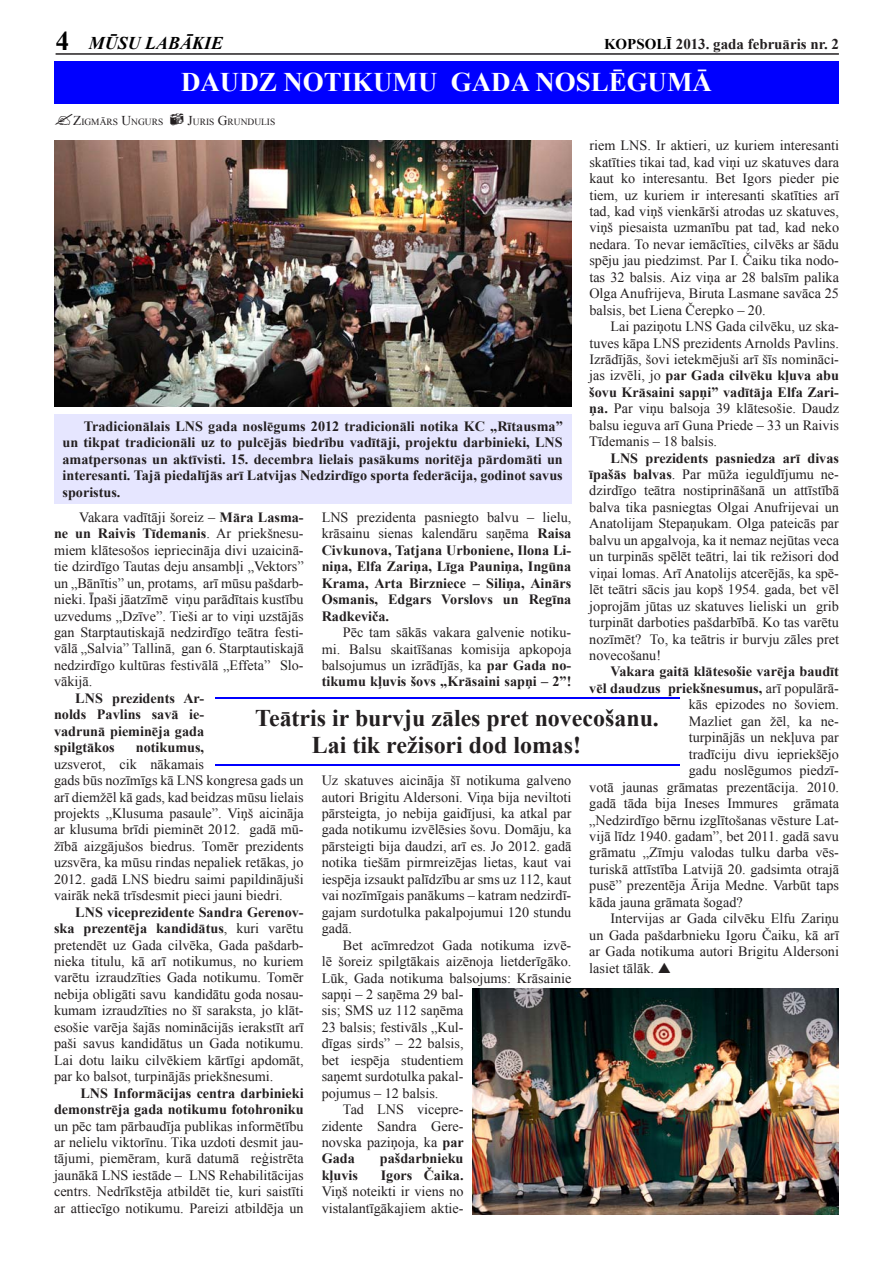
<style>
.page{position:relative;width:893px;height:1263px;background:#fff}
.page>*{position:absolute;margin:0;border:0;box-sizing:border-box;transform-origin:0 0}
.t1{font:700 26.85px "Times New Roman";color:#fff}
.t2{font:700 26.85px "Times New Roman";color:#000}
.t3{font:700 23.85px/26.8px "Times New Roman";color:#231f20}
.t4{font:italic 700 18px "Times New Roman";color:#000}
.t5{font:700 15px "Times New Roman";color:#231f20}
.t6{font:14.25px/16.5px "Times New Roman";color:#231f20;text-align:justify}
.t7{font:700 14.25px/16.5px "Times New Roman";color:#231f20;text-align:justify}
.Teksta_un_foto_autor{font:9.45px "Times New Roman";color:#231f20}
.s1{color:#000}
.s2{font-size:13.5px}
.s3{font-weight:700}
.s4{font-weight:400}
</style>
<div class="page">
<hr style="left:56px;top:53px;width:783px;height:2px;background:#231f20">
<div style="left:215px;top:698px;width:464px;height:68px;background:linear-gradient(to right,#00f,#00f)"></div>
<div style="left:213px;top:700px;width:467px;height:64px;background:#fff"></div>
<div style="left:54px;top:61px;width:785px;height:42px;background:#00f"></div>
<img style="left:54px;top:141px;width:517px;height:265px">
<div style="left:54px;top:414px;width:517px;height:89px;background:#e6e6ff"></div>
<img style="left:472px;top:988px;width:367px;height:227px">
<p class="t2" style="left:56px;top:22px;width:15px">4</p>
<p class="t4" style="left:89px;top:31px;width:136px">MŪSU LABĀKIE</p>
<p class="t5" style="left:604px;top:33px;width:236px"><span class="s1">KOPSOLĪ</span> 2013. gada februāris nr. 2</p>
<p class="t1" style="left:181px;top:64px;width:532px">DAUDZ NOTIKUMU GADA NOSLĒGUMĀ</p>
<p class="Teksta_un_foto_autor" style="left:73px;top:115px;width:92px"><span class="s2">Z</span>IGMĀRS <span class="s2">U</span>NGURS</p>
<p class="Teksta_un_foto_autor" style="left:188px;top:115px;width:89px"><span class="s2">J</span>URIS <span class="s2">G</span>RUNDULIS</p>
<p class="t6" style="left:589px;top:137px;width:251px">riem LNS. Ir aktieri, uz kuriem interesanti skatīties tikai tad, kad viņi uz skatuves dara kaut ko interesantu. Bet Igors pieder pie tiem, uz kuriem ir interesanti skatīties arī tad, kad viņš vienkārši atrodas uz skatuves, viņš piesaista uzmanību pat tad, kad neko nedara. To nevar iemācīties, cilvēks ar šādu spēju jau piedzimst. Par I. Čaiku tika nodo&shy;tas 32 balsis. Aiz viņa ar 28 balsīm palika Olga Anufrijeva, Biruta Lasmane savāca 25 balsis, bet Liena Čerepko – 20.</p>
<p class="t6" style="left:589px;top:318px;width:251px;text-indent:21px">Lai paziņotu LNS Gada cilvēku, uz ska&shy;tuves kāpa LNS prezidents Arnolds Pavlins.<br>Izrādījās, šovi ietekmējuši arī šīs nomināci&shy;jas izvēli, jo <span class="s3">par Gada cilvēku kļuva abu šovu Krāsaini sapņi” vadītāja Elfa Zari&shy;ņa.</span> Par viņu balsoja 39 klātesošie. Daudz balsu ieguva arī Guna Priede – 33 un Raivis Tīdemanis – 18 balsis.</p>
<p class="t6" style="left:589px;top:449px;width:251px;text-indent:21px"><span class="s3">LNS prezidents pasniedza arī divas īpašās balvas</span>. Par mūža ieguldījumu ne&shy;dzirdīgo teātra nostiprināšanā un attīstībā balva tika pasniegtas Olgai Anufrijevai un Anatolijam Stepaņukam. Olga pateicās par balvu un apgalvoja, ka it nemaz nejūtas veca un turpinās spēlēt teātri, lai tik režisori dod viņai lomas. Arī Anatolijs atcerējās, ka spē&shy;lēt teātri sācis jau kopš 1954. gada, bet vēl joprojām jūtas uz skatuves lieliski un grib turpināt darboties pašdarbībā. Ko tas varētu nozīmēt? To, ka teātris ir burvju zāles pret novecošanu!</p>
<p class="t7" style="left:611px;top:663px;width:230px">Vakara gaitā klātesošie varēja baudīt</p>
<p class="t7" style="left:589px;top:679px;width:251px">vēl daudzus priekšnesumus, <span class="s4">arī populārā-</span></p>
<p class="t6" style="left:689px;top:696px;width:152px">kās epizodes no šoviem.</p>
<p class="t6" style="left:689px;top:712px;width:152px">Mazliet gan žēl, ka ne-</p>
<p class="t6" style="left:689px;top:729px;width:152px">turpinājās un nekļuva par</p>
<p class="t6" style="left:689px;top:745px;width:152px">tradīciju divu iepriekšējo</p>
<p class="t6" style="left:689px;top:762px;width:152px">gadu noslēgumos piedzī-</p>
<p class="t6" style="left:589px;top:778px;width:251px">votā jaunas grāmatas prezentācija. 2010.</p>
<p class="t6" style="left:589px;top:795px;width:251px">gadā tāda bija Ineses Immures grāmata</p>
<p class="t6" style="left:589px;top:811px;width:251px">„Nedzirdīgo bērnu izglītošanas vēsture Lat-</p>
<p class="t6" style="left:589px;top:828px;width:251px">vijā līdz 1940. gadam”, bet 2011. gadā savu</p>
<p class="t6" style="left:589px;top:844px;width:251px">grāmatu „Zīmju valodas tulku darba vēs-</p>
<p class="t6" style="left:589px;top:861px;width:251px">turiskā attīstība Latvijā 20. gadsimta otrajā</p>
<p class="t6" style="left:589px;top:877px;width:251px">pusē” prezentēja Ārija Medne. Varbūt taps</p>
<p class="t6" style="left:589px;top:893px;width:155px">kāda jauna grāmata šogad?</p>
<p class="t6" style="left:589px;top:910px;width:251px;text-indent:21px">Intervijas ar Gada cilvēku Elfu Zariņu un Gada pašdarbnieku Igoru Čaiku, kā arī ar Gada notikuma autori Brigitu Aldersoni lasiet tālāk.</p>
<p class="t7" style="left:62px;top:418px;width:502px;text-indent:21px">Tradicionālais LNS gada noslēgums 2012 tradicionāli notika KC „Rītausma” un tikpat tradicionāli uz to pulcējās biedrību vadītāji, projektu darbinieki, LNS amatpersonas un aktīvisti. 15. decembra lielais pasākums noritēja pārdomāti un interesanti. Tajā piedalījās arī Latvijas Nedzirdīgo sporta federācija, godinot savus sporistus.</p>
<p class="t6" style="left:54px;top:509px;width:251px;text-indent:25px">Vakara vadītāji šoreiz – <span class="s3">Māra Lasma&shy;ne un Raivis Tīdemanis</span>. Ar priekšnesu&shy;miem klātesošos iepriecināja divi uzaicinā&shy;tie dzirdīgo Tautas deju ansambļi „Vektors” un „Bānītis” un, protams, arī mūsu pašdarb&shy;nieki. Īpaši jāatzīmē viņu parādītais kustību uzvedums „Dzīve”. Tieši ar to viņi uzstājās gan Starptautiskajā nedzirdīgo teātra festi&shy;vālā „Salvia” Tallinā, gan 6. Starptautiskajā nedzirdīgo kultūras festivālā „Effeta” Slo&shy;vākijā.</p>
<p class="t7" style="left:54px;top:689px;width:152px;text-indent:21px">LNS prezidents Ar&shy;nolds Pavlins savā ie&shy;vadrunā pieminēja gada spilgtākos</p>
<p class="t7" style="left:322px;top:508px;width:251px"><span class="s4">LNS prezidenta pasniegto balvu – lielu, krāsainu sienas kalendāru saņēma</span> Raisa Civkunova, Tatjana Urboniene, Ilona Li&shy;niņa, Elfa Zariņa, Līga Pauniņa, Ingūna Krama, Arta Birzniece – Siliņa, Ainārs Osmanis, Edgars Vorslovs un Regīna Radkeviča.</p>
<p class="t6" style="left:322px;top:624px;width:251px;text-indent:21px">Pēc tam sākās vakara galvenie notiku&shy;mi. Balsu skaitīšanas komisija apkopoja balsojumus un izrādījās, ka <span class="s3">par Gada no&shy;tikumu kļuvis šovs „Krāsaini sapņi – 2”!</span></p>
<p class="t3" style="left:312px;top:704px;width:349px;text-indent:-57px">Teātris ir burvju zāles pret novecošanu.<br>Lai tik režisori dod lomas!</p>
<p class="t6" style="left:54px;top:739px;width:251px;text-align:left;text-indent:82px"><span class="s3">notikumus,<br></span>uzsverot, cik nākamais<br>gads būs nozīmīgs kā LNS kongresa gads un arī diemžēl kā gads, kad beidzas mūsu lielais projekts „Klusuma pasaule”. Viņš aicināja ar klusuma brīdi pieminēt 2012. gadā mū&shy;žībā aizgājušos biedrus. Tomēr prezidents uzsvēra, ka mūsu rindas nepaliek retākas, jo 2012. gadā LNS biedru saimi papildinājuši vairāk nekā trīsdesmit pieci jauni biedri.</p>
<p class="t6" style="left:54px;top:903px;width:251px;text-indent:21px"><span class="s3">LNS viceprezidente Sandra Gerenov&shy;ska prezentēja kandidātus</span>, kuri varētu pretendēt uz Gada cilvēka, Gada pašdarb&shy;nieka titulu, kā arī notikumus, no kuriem varētu izraudzīties Gada notikumu. Tomēr nebija obligāti savu kandidātu goda nosau&shy;kumam izraudzīties no šī saraksta, jo klāt&shy;esošie varēja šajās nominācijās ierakstīt arī paši savus kandidātus un Gada notikumu.<br>Lai dotu laiku cilvēkiem kārtīgi apdomāt, par ko balsot, turpinājās priekšnesumi.</p>
<p class="t6" style="left:54px;top:1084px;width:251px;text-indent:26px"><span class="s3">LNS Informācijas centra darbinieki demonstrēja gada notikumu fotohroniku </span>un pēc tam pārbaudīja publikas informētību ar nelielu viktorīnu. Tika uzdoti desmit jau&shy;tājumi, piemēram, kurā datumā reģistrēta jaunākā LNS iestāde – LNS Rehabilitācijas centrs. Nedrīkstēja atbildēt tie, kuri saistīti ar attiecīgo notikumu. Pareizi atbildēja un</p>
<p class="t6" style="left:322px;top:772px;width:251px">Uz skatuves aicināja šī notikuma galveno autori Brigitu Aldersoni. Viņa bija neviltoti pārsteigta, jo nebija gaidījusi, ka atkal par gada notikumu izvēlēsies šovu. Domāju, ka pārsteigti bija daudzi, arī es. Jo 2012. gadā notika tiešām pirmreizējas lietas, kaut vai iespēja izsaukt palīdzību ar sms uz 112, kaut vai nozīmīgais panākums – katram nedzirdī&shy;gajam surdotulka pakalpojumui 120 stundu gadā.</p>
<p class="t6" style="left:322px;top:936px;width:251px;text-align:left;text-indent:21px">Bet acīmredzot Gada notikuma izvē&shy;lē šoreiz spilgtākais aizēnoja lietderīgāko.<br>Lūk, Gada notikuma balsojums: Krāsainie sapņi – 2 saņēma 29 bal-<br>sis; SMS uz 112 saņēma<br>23 balsis; festivāls „Kul-<br>dīgas sirds” – 22 balsis,<br>bet iespēja studentiem<br>saņemt surdotulka pakal-<br>pojumus – 12 balsis.</p>
<p class="t6" style="left:322px;top:1101px;width:144px;text-indent:21px">Tad LNS vicepre&shy;zidente Sandra Gere&shy;novska paziņoja, ka <span class="s3">par Gada</span></p>
<p class="t7" style="left:380px;top:1150px;width:85px">pašdarbnieku</p>
<p class="t6" style="left:322px;top:1167px;width:143px;text-indent:59px"><span class="s3">Igors Čaika.<br></span>Viņš noteikti ir viens no vistalantīgākajiem aktie-</p>
<p class="t7" style="left:322px;top:1166px;width:38px">kļuvis</p>
</div>
